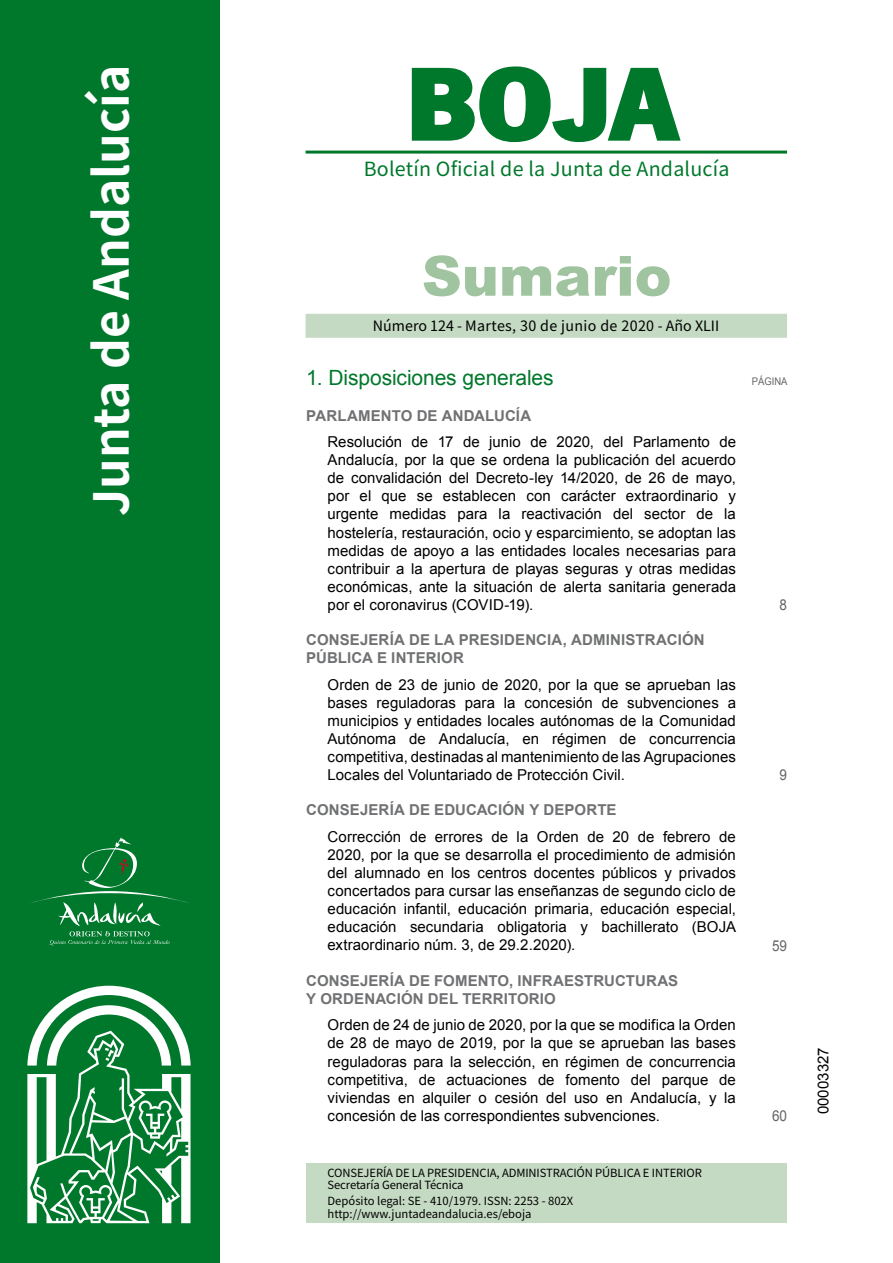
<style>
.page{position:relative;width:893px;height:1263px;background:#fff}
.page>*{position:absolute;margin:0;border:0;box-sizing:border-box;transform-origin:0 0}
.t1{font:700 105px "News Got T";color:#00782c;scale:1.14 1}
.t2{font:900 55.5px "Arial";color:#a0c4a0}
.t3{font:700 48px "Noto Sans HK";color:#fff}
.t4{font:21px "Arial";letter-spacing:-.005em;color:#00782c}
.t5{font:19.5px "Noto Sans HK";letter-spacing:.01em;color:#00782c}
.t6{font:15px/18.1px "Arial";color:#000;text-align:justify}
.t7{font:700 15px/18.1px "Arial";letter-spacing:.01em;color:#707173}
.t8{font:15px "Arial";color:#646567;scale:.9 1}
.t9{font:14.25px "Noto Sans HK";letter-spacing:.025em;color:#000}
.t10{font:11.25px/12px "Noto Sans HK";letter-spacing:-.01em;color:#000}
.t11{font:10.5px "Arial";color:#646567;scale:.9 1}
</style>
<div class="page">
<hr style="left:305px;top:151px;width:482px;height:3px;background:#00782c">
<div style="left:305px;top:314px;width:482px;height:24px;background:#c5dac3"></div>
<div style="left:0;top:0;width:219px;height:1263px;background:#00782c"></div>
<svg style="left:411px;top:66px;width:270px;height:77px"></svg>
<svg style="left:31px;top:837px;width:158px;height:108px"></svg>
<div style="left:306px;top:1164px;width:481px;height:59px;background:#c5dac3"></div>
<svg style="left:27px;top:986px;width:164px;height:237px"></svg>
<h3 class="t3" style="left:84px;top:516px;width:453px;rotate:-90deg">Junta de Andalucía</h3>
<h1 class="t1" style="left:405px;top:42px;width:240px">BOJA</h1>
<h3 class="t5" style="left:364px;top:158px;width:367px">Boletín Oficial de la Junta de Andalucía</h3>
<h2 class="t2" style="left:422px;top:236px;width:251px">Sumario</h2>
<p class="t9" style="left:373px;top:318px;width:348px">Número 124 - Martes, 30 de junio de 2020 - Año XLII</p>
<h3 class="t4" style="left:306px;top:364px;width:249px">1. Disposiciones generales</h3>
<p class="t11" style="left:751px;top:375px;width:41px">PÁGINA</p>
<p class="t7" style="left:306px;top:407px;width:226px">PARLAMENTO DE ANDALUCÍA</p>
<p class="t6" style="left:327px;top:433px;width:410px">Resolución de 17 de junio de 2020, del Parlamento de Andalucía, por la que se ordena la publicación del acuerdo de convalidación del Decreto-ley 14/2020, de 26 de mayo, por el que se establecen con carácter extraordinario y urgente medidas para la reactivación del sector de la hostelería, restauración, ocio y esparcimiento, se adoptan las medidas de apoyo a las entidades locales necesarias para contribuir a la apertura de playas seguras y otras medidas económicas, ante la situación de alerta sanitaria generada por el coronavirus (COVID-19).</p>
<p class="t8" style="left:779px;top:595px;width:10px">8</p>
<p class="t7" style="left:306px;top:631px;width:400px">CONSEJERÍA DE LA PRESIDENCIA, ADMINISTRACIÓN<br>PÚBLICA E INTERIOR</p>
<p class="t6" style="left:327px;top:676px;width:410px">Orden de 23 de junio de 2020, por la que se aprueban las bases reguladoras para la concesión de subvenciones a municipios y entidades locales autónomas de la Comunidad Autónoma de Andalucía, en régimen de concurrencia competitiva, destinadas al mantenimiento de las Agrupaciones Locales del Voluntariado de Protección Civil.</p>
<p class="t7" style="left:306px;top:802px;width:312px">CONSEJERÍA DE EDUCACIÓN Y DEPORTE</p>
<p class="t6" style="left:327px;top:828px;width:410px">Corrección de errores de la Orden de 20 de febrero de 2020, por la que se desarrolla el procedimiento de admisión del alumnado en los centros docentes públicos y privados concertados para cursar las enseñanzas de segundo ciclo de educación infantil, educación primaria, educación especial, educación secundaria obligatoria y bachillerato (BOJA extraordinario núm. 3, de 29.2.2020).</p>
<p class="t7" style="left:306px;top:972px;width:373px">CONSEJERÍA DE FOMENTO, INFRAESTRUCTURAS<br>Y ORDENACIÓN DEL TERRITORIO</p>
<p class="t6" style="left:327px;top:1016px;width:410px">Orden de 24 de junio de 2020, por la que se modifica la Orden de 28 de mayo de 2019, por la que se aprueban las bases reguladoras para la selección, en régimen de concurrencia competitiva, de actuaciones de fomento del parque de viviendas en alquiler o cesión del uso en Andalucía, y la concesión de las correspondientes subvenciones.</p>
<p class="t10" style="left:327px;top:1167px;width:376px">CONSEJERÍA DE LA PRESIDENCIA, ADMINISTRACIÓN PÚBLICA E INTERIOR<br>Secretaría General Técnica</p>
<p class="t10" style="left:327px;top:1194px;width:247px;line-height:13.5px">Depósito legal: SE - 410/1979. ISSN: 2253 - 802X http://www.juntadeandalucia.es/eboja</p>
<p class="t8" style="left:779px;top:765px;width:10px">9</p>
<p class="t8" style="left:772px;top:936px;width:18px">59</p>
<p class="t8" style="left:772px;top:1106px;width:18px">60</p>
<p class="t6" style="left:814px;top:1114px;width:68px;rotate:-90deg">00003327</p>
</div>
